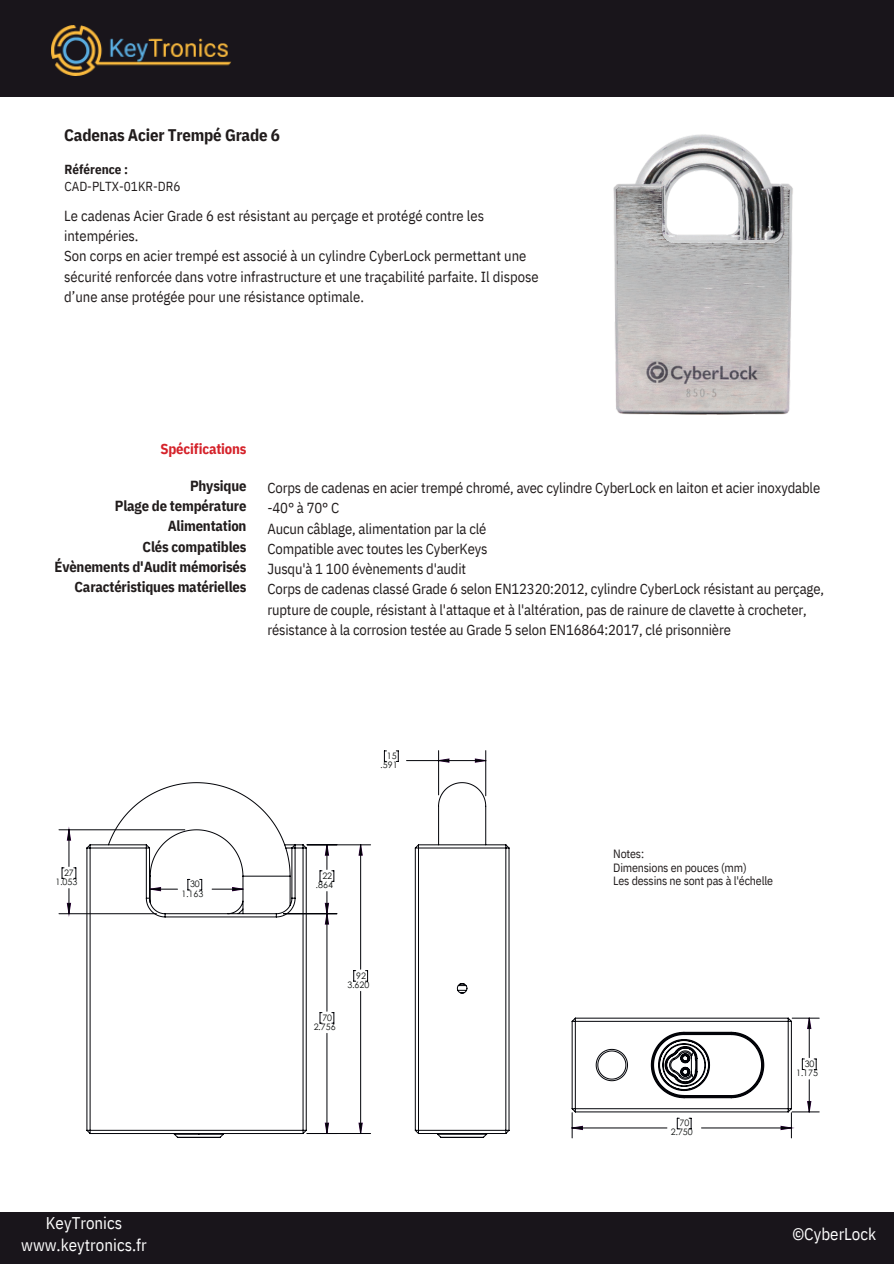
<style>
.page{position:relative;width:894px;height:1264px;background:#fff}
.page>*{position:absolute;margin:0;border:0;box-sizing:border-box;transform-origin:0 0}
.t1{font:16.95px/21.9px "IBM Plex Sans Cond";color:#fff;text-align:center}
.t2{font:700 16.8px "IBM Plex Sans Cond";letter-spacing:-.01em;color:#211c1c}
.t3{font:14.55px/20.2px "IBM Plex Sans Cond";letter-spacing:-.01em;color:#211c1c}
.t4{font:700 14.55px/20.2px "IBM Plex Sans Cond";letter-spacing:-.01em;color:#211c1c;text-align:right}
.t5{font:700 14.55px "IBM Plex Sans Cond";letter-spacing:-.01em;color:#d5222a}
.t6{font:13.05px "IBM Plex Sans Cond";color:#211c1c}
.t7{font:700 13.05px "IBM Plex Sans Cond";color:#211c1c}
.t8{font:12px/13.5px "IBM Plex Sans Cond";letter-spacing:-.015em;color:#211c1c}
.t9{font:8.85px/9.3px "Century Gothic";color:#0b0e0d;text-align:center}
</style>
<div class="page">
<div style="left:0;top:1211px;width:893px;height:52px;background:#19151b"></div>
<div style="left:0;top:0;width:893px;height:97px;background:#19151b"></div>
<img style="left:51px;top:25px;width:180px;height:51px">
<img style="left:613px;top:134px;width:180px;height:281px">
<svg style="left:67px;top:827px;width:296px;height:303px"></svg>
<hr style="left:360px;top:991px;width:1px;height:142px;background:#020308">
<hr style="left:360px;top:844px;width:1px;height:125px;background:#020308">
<hr style="left:307px;top:1133px;width:63px;height:1px;background:#020308">
<hr style="left:307px;top:844px;width:63px;height:1px;background:#020308">
<svg style="left:365px;top:970px;width:3px;height:11px"></svg>
<svg style="left:353px;top:970px;width:2px;height:11px"></svg>
<hr style="left:326px;top:1033px;width:1px;height:100px;background:#020308">
<hr style="left:326px;top:913px;width:1px;height:98px;background:#020308">
<svg style="left:332px;top:1012px;width:2px;height:11px"></svg>
<svg style="left:319px;top:1012px;width:3px;height:11px"></svg>
<hr style="left:283px;top:913px;width:54px;height:1px;background:#020308">
<hr style="left:69px;top:829px;width:1px;height:37px;background:#020308">
<hr style="left:59px;top:829px;width:126px;height:1px;background:#020308">
<hr style="left:59px;top:913px;width:97px;height:1px;background:#020308">
<svg style="left:74px;top:867px;width:3px;height:12px"></svg>
<svg style="left:62px;top:867px;width:2px;height:12px"></svg>
<svg style="left:359px;top:1123px;width:3px;height:10px"></svg>
<svg style="left:359px;top:844px;width:3px;height:11px"></svg>
<svg style="left:325px;top:1123px;width:3px;height:10px"></svg>
<svg style="left:319px;top:845px;width:15px;height:37px"></svg>
<svg style="left:325px;top:891px;width:3px;height:33px"></svg>
<svg style="left:67px;top:829px;width:3px;height:11px"></svg>
<svg style="left:67px;top:888px;width:3px;height:25px"></svg>
<svg style="left:86px;top:782px;width:221px;height:356px"></svg>
<hr style="left:406px;top:760px;width:32px;height:1px;background:#020308">
<hr style="left:485px;top:750px;width:1px;height:45px;background:#020308">
<hr style="left:438px;top:750px;width:1px;height:44px;background:#020308">
<svg style="left:396px;top:750px;width:3px;height:12px"></svg>
<svg style="left:384px;top:750px;width:2px;height:12px"></svg>
<svg style="left:438px;top:758px;width:48px;height:4px"></svg>
<svg style="left:414px;top:781px;width:96px;height:357px"></svg>
<svg style="left:571px;top:1017px;width:248px;height:120px"></svg>
<p class="t2" style="left:64px;top:122px;width:217px">Cadenas Acier Trempé Grade 6</p>
<p class="t7" style="left:64px;top:159px;width:65px">Référence :</p>
<p class="t6" style="left:64px;top:176px;width:117px">CAD-PLTX-01KR-DR6</p>
<p class="t3" style="left:64px;top:204px;width:476px">Le cadenas Acier Grade 6 est résistant au perçage et protégé contre les intempéries.<br>Son corps en acier trempé est associé à un cylindre CyberLock permettant une sécurité renforcée dans votre infrastructure et une traçabilité parfaite. Il dispose d’une anse protégée pour une résistance optimale.</p>
<p class="t5" style="left:160px;top:437px;width:87px">Spécifications</p>
<p class="t4" style="left:55px;top:474px;width:193px">Physique<br>Plage de température<br>Alimentation<br>Clés compatibles<br>Évènements d'Audit mémorisés<br>Caractéristiques matérielles</p>
<p class="t3" style="left:267px;top:476px;width:558px">Corps de cadenas en acier trempé chromé, avec cylindre CyberLock en laiton et acier inoxydable -40° à 70° C<br>Aucun câblage, alimentation par la clé<br>Compatible avec toutes les CyberKeys<br>Jusqu'à 1 100 évènements d'audit<br>Corps de cadenas classé Grade 6 selon EN12320:2012, cylindre CyberLock résistant au perçage, rupture de couple, résistant à l'attaque et à l'altération, pas de rainure de clavette à crocheter, résistance à la corrosion testée au Grade 5 selon EN16864:2017, clé prisonnière</p>
<p class="t9" style="left:55px;top:867px;width:23px">27<br>1.053</p>
<p class="t9" style="left:181px;top:879px;width:23px">30<br>1.163</p>
<p class="t9" style="left:380px;top:750px;width:19px;text-align:right">15 .591</p>
<p class="t9" style="left:316px;top:870px;width:19px;text-align:right">22 .864</p>
<p class="t9" style="left:313px;top:1012px;width:23px">70<br>2.756</p>
<p class="t9" style="left:347px;top:970px;width:23px">92<br>3.620</p>
<p class="t8" style="left:613px;top:846px;width:161px">Notes:<br>Dimensions en pouces (mm)<br>Les dessins ne sont pas à l'échelle</p>
<p class="t9" style="left:670px;top:1117px;width:23px">70<br>2.750</p>
<p class="t9" style="left:795px;top:1058px;width:23px">30<br>1.175</p>
<p class="t1" style="left:21px;top:1210px;width:127px">KeyTronics www.keytronics.fr</p>
<p class="t1" style="left:792px;top:1221px;width:85px">©CyberLock</p>
</div>
